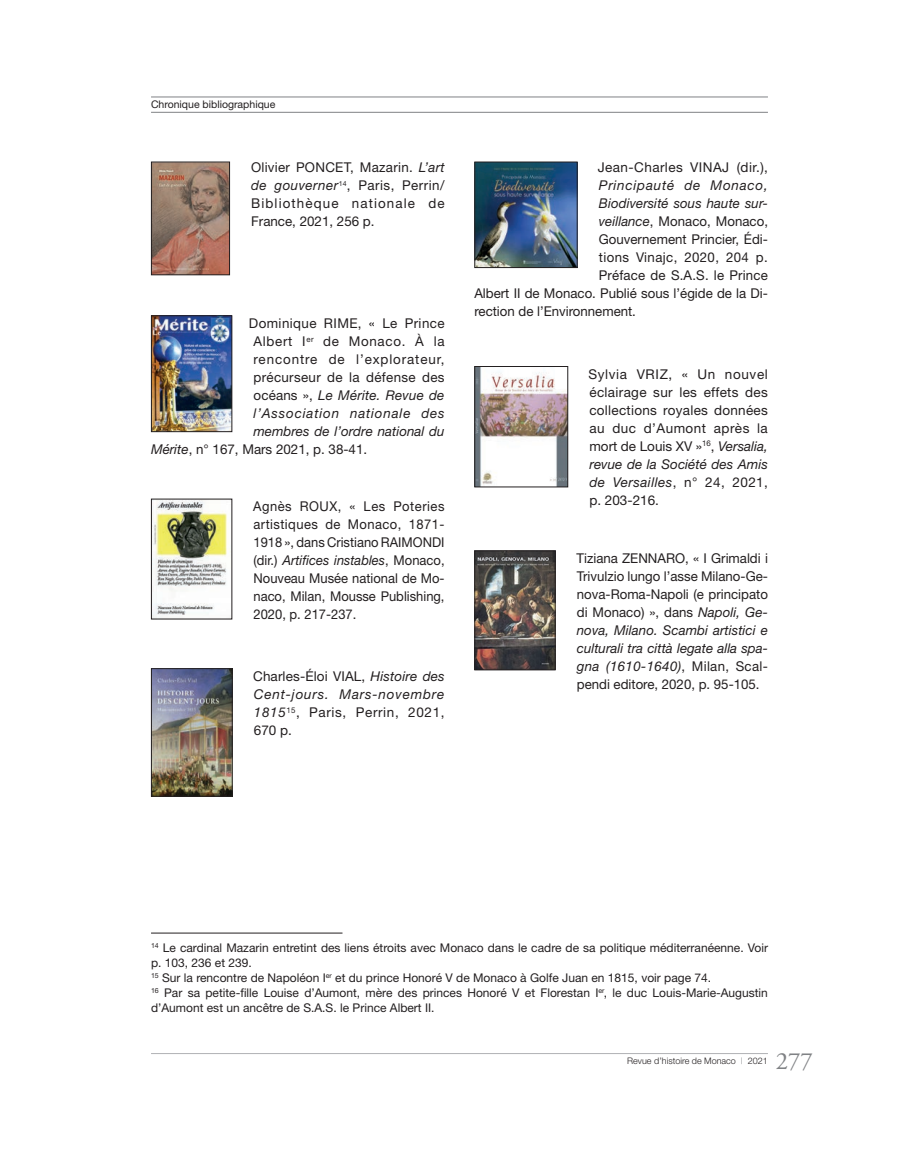
<style>
.page{position:relative;width:919px;height:1174px;background:#fff}
.page>*{position:absolute;margin:0;border:0;box-sizing:border-box;transform-origin:0 0}
.t1{font:24.75px "Adobe Garamond";color:#808285}
.t2{font:13.5px/18px "Helvetica Neue";letter-spacing:.005em;color:#231f20;text-align:justify}
.t3{font:13.5px/18px "Helvetica Neue";letter-spacing:.005em;color:#231f20;text-align:justify;scale:.96 1}
.t4{font:italic 13.5px "Helvetica Neue";letter-spacing:.01em;color:#231f20}
.t5{font:13.5px "Helvetica Neue";letter-spacing:.03em;color:#231f20}
.t6{font:13.5px "Helvetica Neue";letter-spacing:.065em;color:#231f20}
.t7{font:italic 13.5px "Helvetica Neue";letter-spacing:.065em;color:#231f20}
.t8{font:13.5px "Helvetica Neue";letter-spacing:.025em;color:#231f20}
.t9{font:13.5px "Helvetica Neue";letter-spacing:.055em;color:#231f20}
.t10{font:italic 13.5px "Helvetica Neue";letter-spacing:.055em;color:#231f20}
.t11{font:12px/15px "Helvetica Neue";color:#231f20}
.t12{font:10.5px "Helvetica Neue";color:#231f20}
.t13{font:300 9px "Helvetica Neue";color:#231f20}
.s1{font-style:italic}
.s2{font-style:normal}
.s3{color:#808285}
</style>
<div class="page">
<hr style="left:151px;top:97px;width:616px;height:1px;background:#808285">
<hr style="left:151px;top:112px;width:616px;height:1px;background:#808285">
<hr style="left:151px;top:1053px;width:616px;height:1px;background:#b0b1b5">
<hr style="left:151px;top:932px;width:191px;height:1px;background:#231f20">
<img style="left:153px;top:164px;width:75px;height:109px">
<div style="left:151px;top:162px;width:79px;height:113px;border:1px solid #231f20"></div>
<img style="left:153px;top:317px;width:77px;height:113px">
<div style="left:151px;top:315px;width:81px;height:117px;border:1px solid #231f20"></div>
<img style="left:153px;top:501px;width:74px;height:116px">
<div style="left:151px;top:499px;width:81px;height:120px;border:1px solid #231f20"></div>
<img style="left:153px;top:670px;width:77px;height:124px">
<div style="left:151px;top:668px;width:81px;height:128px;border:1px solid #231f20"></div>
<img style="left:476px;top:164px;width:99px;height:102px">
<div style="left:474px;top:162px;width:103px;height:106px;border:1px solid #231f20"></div>
<img style="left:476px;top:368px;width:90px;height:117px">
<div style="left:474px;top:366px;width:94px;height:121px;border:1px solid #231f20"></div>
<img style="left:476px;top:552px;width:77px;height:116px">
<div style="left:474px;top:550px;width:81px;height:120px;border:1px solid #231f20"></div>
<p class="t12" style="left:151px;top:98px;width:126px">Chronique bibliographique</p>
<p class="t2" style="left:251px;top:158px;width:195px">Olivier PONCET, Mazarin. <span class="s1">L’art de gouverner</span><sup>14</sup>, Paris, Perrin/ Bibliothèque nationale de France, 2021, 256 p.</p>
<p class="t5" style="left:249px;top:315px;width:197px">Dominique RIME, « Le Prince</p>
<p class="t9" style="left:253px;top:333px;width:193px">Albert I<sup>er</sup> de Monaco. À la</p>
<p class="t6" style="left:253px;top:351px;width:193px">rencontre de l’explorateur,</p>
<p class="t8" style="left:253px;top:369px;width:192px">précurseur de la défense des</p>
<p class="t4" style="left:253px;top:387px;width:192px"><span class="s2">océans »,</span> Le Mérite. Revue de</p>
<p class="t7" style="left:253px;top:405px;width:193px">l’Association nationale des</p>
<p class="t4" style="left:253px;top:423px;width:192px">membres de l’ordre national du</p>
<p class="t2" style="left:151px;top:440px;width:218px"><span class="s1">Mérite</span>, n° 167, Mars 2021, p. 38-41.</p>
<p class="t3" style="left:253px;top:497px;width:201px">Agnès ROUX, « Les Poteries artistiques de Monaco, 1871- 1918 », dans Cristiano RAIMONDI (dir.) <span class="s1">Artifices instables</span>, Monaco, Nouveau Musée national de Mo&shy;naco, Milan, Mousse Publishing, 2020, p. 217-237.</p>
<p class="t2" style="left:253px;top:667px;width:193px">Charles-Éloi VIAL, <span class="s1">Histoire des Cent-jours. Mars-novembre 1815</span><sup>15</sup>, Paris, Perrin, 2021, 670 p.</p>
<p class="t5" style="left:597px;top:159px;width:172px">Jean-Charles VINAJ (dir.),</p>
<p class="t10" style="left:598px;top:177px;width:170px">Principauté de Monaco,</p>
<p class="t4" style="left:598px;top:195px;width:171px">Biodiversité sous haute sur-</p>
<p class="t2" style="left:598px;top:212px;width:171px"><span class="s1">veillance</span>, Monaco, Monaco,</p>
<p class="t2" style="left:598px;top:230px;width:171px">Gouvernement Princier, Édi-</p>
<p class="t5" style="left:598px;top:249px;width:170px">tions Vinajc, 2020, 204 p.</p>
<p class="t2" style="left:598px;top:266px;width:170px">Préface de S.A.S. le Prince</p>
<p class="t2" style="left:474px;top:284px;width:295px">Albert II de Monaco. Publié sous l’égide de la Di-</p>
<p class="t2" style="left:474px;top:302px;width:163px">rection de l’Environnement.</p>
<p class="t2" style="left:588px;top:365px;width:181px">Sylvia VRIZ, « Un nouvel éclairage sur les effets des collections royales données au duc d’Aumont après la mort de Louis XV »<sup>16</sup>, <span class="s1">Versalia, revue de la Société des Amis de Versailles</span>, n° 24, 2021, p. 203-216.</p>
<p class="t2" style="left:576px;top:549px;width:193px">Tiziana ZENNARO, « I Grimaldi i Trivulzio lungo l’asse Milano-Ge&shy;nova-Roma-Napoli (e principato di Monaco) », dans <span class="s1">Napoli, Ge&shy;nova, Milano. Scambi artistici e culturali tra città legate alla spa&shy;gna (1610-1640)</span>, Milan, Scal&shy;pendi editore, 2020, p. 95-105.</p>
<p class="t11" style="left:151px;top:940px;width:618px"><sup>14</sup> Le cardinal Mazarin entretint des liens étroits avec Monaco dans le cadre de sa politique méditerranéenne. Voir p. 103, 236 et 239.<br><sup>15</sup> Sur la rencontre de Napoléon I<sup>er</sup> et du prince Honoré V de Monaco à Golfe Juan en 1815, voir page 74.<br><sup>16</sup> Par sa petite-fille Louise d’Aumont, mère des princes Honoré V et Florestan I<sup>er</sup>, le duc Louis-Marie-Augustin d’Aumont est un ancêtre de S.A.S. le Prince Albert II.</p>
<p class="t13" style="left:627px;top:1055px;width:142px">Revue d’histoire de Monaco <span class="s3">|</span> 2021</p>
<h1 class="t1" style="left:775px;top:1048px;width:39px">277</h1>
</div>
